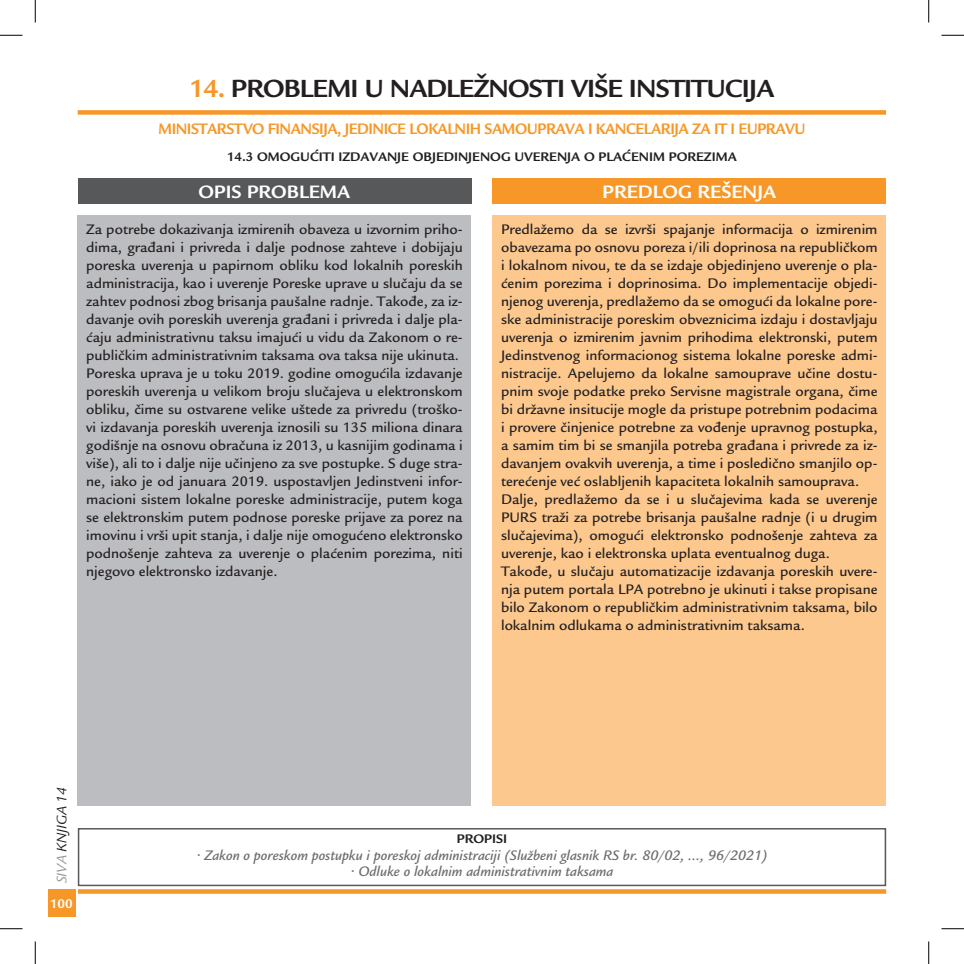
<style>
.page{position:relative;width:964px;height:964px;background:#fff}
.page>*{position:absolute;margin:0;border:0;box-sizing:border-box;transform-origin:0 0}
.Naslov_knjiznog_B{font:700 27px "O Legacy Sans";letter-spacing:-.03em;color:#231f20}
.Naslov_tabele{font:700 19.5px "O Legacy Sans";color:#fff}
.Naslov_knjiznog_B-2{font:700 16.5px "O Legacy Sans";letter-spacing:-.03em;color:#f79727;scale:.93 1}
.TXT_blokovi{font:500 15px/18px "O Legacy Sans";color:#231f20;text-align:justify}
.zakon{font:italic 500 15px "O Legacy Sans";color:#6c6d70}
.t1{font:italic 15px "O Legacy Sans";color:#231f20}
.t2{font:700 13.65px "O Legacy Sans";color:#fff}
.t3{font:700 13.5px "O Legacy Sans";color:#231f20}
.s1{color:#f79727}
.s2{color:#939598}
</style>
<div class="page">
<div style="left:48px;top:889px;width:27px;height:27px;background:#f79727"></div>
<svg style="left:78px;top:889px;width:808px;height:4px;fill:#f79727"></svg>
<div style="left:78px;top:178px;width:393px;height:26px;background:#57585a"></div>
<div style="left:492px;top:178px;width:394px;height:26px;background:#f79727"></div>
<div style="left:78px;top:215px;width:393px;height:590px;background:#bcbdc0"></div>
<div style="left:492px;top:215px;width:394px;height:590px;background:#fcc88e"></div>
<div style="left:78px;top:828px;width:808px;height:58px;border:2px solid #57585a"></div>
<div style="left:78px;top:110px;width:808px;height:5px;background:#f79727"></div>
<svg style="left:0;top:35px;width:22px;height:1px"></svg>
<svg style="left:941px;top:35px;width:22px;height:1px"></svg>
<svg style="left:0;top:928px;width:22px;height:1px"></svg>
<svg style="left:941px;top:928px;width:22px;height:1px"></svg>
<svg style="left:35px;top:0;width:1px;height:22px"></svg>
<svg style="left:35px;top:941px;width:1px;height:22px"></svg>
<svg style="left:928px;top:0;width:1px;height:22px"></svg>
<svg style="left:928px;top:941px;width:1px;height:22px"></svg>
<p class="Naslov_knjiznog_B" style="left:189px;top:72px;width:586px"><span class="s1">14.</span> PROBLEMI U NADLEŽNOSTI VIŠE INSTITUCIJA</p>
<p class="Naslov_knjiznog_B-2" style="left:158px;top:119px;width:697px">MINISTARSTVO FINANSIJA, JEDINICE LOKALNIH SAMOUPRAVA I KANCELARIJA ZA IT I EUPRAVU</p>
<p class="t3" style="left:227px;top:149px;width:511px">14.3 OMOGUĆITI IZDAVANJE OBJEDINJENOG UVERENJA O PLAĆENIM POREZIMA</p>
<p class="Naslov_tabele" style="left:199px;top:181px;width:153px">OPIS PROBLEMA</p>
<p class="Naslov_tabele" style="left:602px;top:181px;width:175px">PREDLOG REŠENJA</p>
<p class="TXT_blokovi" style="left:86px;top:220px;width:378px">Za potrebe dokazivanja izmirenih obaveza u izvornim priho&shy;dima, građani i privreda i dalje podnose zahteve i dobijaju poreska uverenja u papirnom obliku kod lokalnih poreskih administracija, kao i uverenje Poreske uprave u slučaju da se zahtev podnosi zbog brisanja paušalne radnje. Takođe, za iz&shy;davanje ovih poreskih uverenja građani i privreda i dalje pla&shy;ćaju administrativnu taksu imajući u vidu da Zakonom o re&shy;publičkim administrativnim taksama ova taksa nije ukinuta.</p>
<p class="TXT_blokovi" style="left:86px;top:364px;width:378px">Poreska uprava je u toku 2019. godine omogućila izdavanje poreskih uverenja u velikom broju slučajeva u elektronskom obliku, čime su ostvarene velike uštede za privredu (troško&shy;vi izdavanja poreskih uverenja iznosili su 135 miliona dinara godišnje na osnovu obračuna iz 2013, u kasnijim godinama i više), ali to i dalje nije učinjeno za sve postupke. S duge stra&shy;ne, iako je od januara 2019. uspostavljen Jedinstveni infor&shy;macioni sistem lokalne poreske administracije, putem koga se elektronskim putem podnose poreske prijave za porez na imovinu i vrši upit stanja, i dalje nije omogućeno elektronsko podnošenje zahteva za uverenje o plaćenim porezima, niti njegovo elektronsko izdavanje.</p>
<p class="TXT_blokovi" style="left:501px;top:220px;width:378px">Predlažemo da se izvrši spajanje informacija o izmirenim obavezama po osnovu poreza i/ili doprinosa na republičkom i lokalnom nivou, te da se izdaje objedinjeno uverenje o pla&shy;ćenim porezima i doprinosima. Do implementacije objedi&shy;njenog uverenja, predlažemo da se omogući da lokalne pore&shy;ske administracije poreskim obveznicima izdaju i dostavljaju uverenja o izmirenim javnim prihodima elektronski, putem Jedinstvenog informacionog sistema lokalne poreske admi&shy;nistracije. Apelujemo da lokalne samouprave učine dostu&shy;pnim svoje podatke preko Servisne magistrale organa, čime bi državne insitucije mogle da pristupe potrebnim podacima i provere činjenice potrebne za vođenje upravnog postupka, a samim tim bi se smanjila potreba građana i privrede za iz&shy;davanjem ovakvih uverenja, a time i posledično smanjilo op&shy;terećenje već oslabljenih kapaciteta lokalnih samouprava.</p>
<p class="TXT_blokovi" style="left:501px;top:490px;width:378px">Dalje, predlažemo da se i u slučajevima kada se uverenje PURS traži za potrebe brisanja paušalne radnje (i u drugim slučajevima), omogući elektronsko podnošenje zahteva za uverenje, kao i elektronska uplata eventualnog duga.</p>
<p class="TXT_blokovi" style="left:501px;top:562px;width:378px">Takođe, u slučaju automatizacije izdavanja poreskih uvere&shy;nja putem portala LPA potrebno je ukinuti i takse propisane bilo Zakonom o republičkim administrativnim taksama, bilo lokalnim odlukama o administrativnim taksama.</p>
<p class="t1" style="left:53px;top:883px;width:98px;rotate:-90deg"><span class="s2">SIVA</span> KNJIGA 14</p>
<p class="t2" style="left:50px;top:896px;width:24px">100</p>
<p class="t3" style="left:456px;top:831px;width:52px">PROPISI</p>
<p class="zakon" style="left:196px;top:846px;width:572px">• Zakon o poreskom postupku i poreskoj administraciji (Službeni glasnik RS br. 80/02, ..., 96/2021)</p>
<p class="zakon" style="left:350px;top:863px;width:264px">• Odluke o lokalnim administrativnim taksama</p>
</div>
